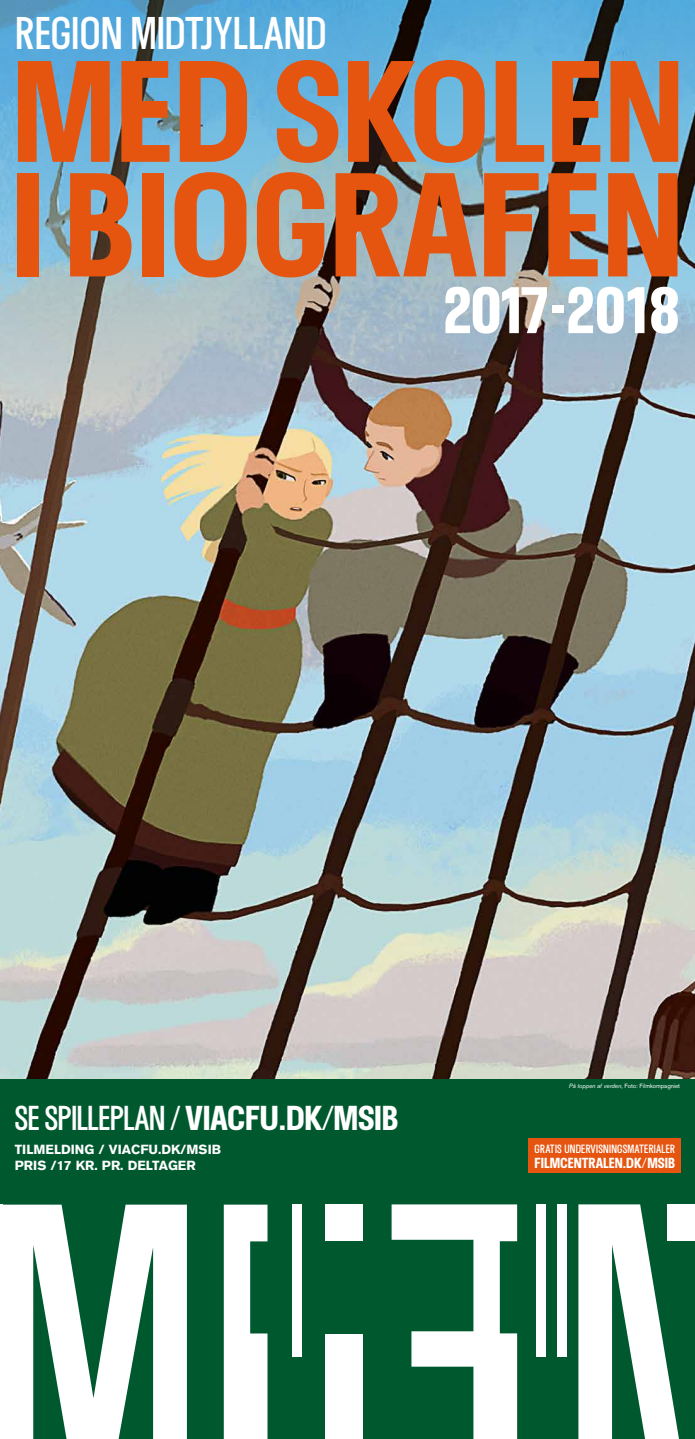
<style>
.page{position:relative;width:695px;height:1439px;background:#fff}
.page>*{position:absolute;margin:0;border:0;box-sizing:border-box;transform-origin:0 0}
.t1{font:700 149.36px "Hollton";color:#e55510}
.t2{font:700 145.78px "Hollton";color:#e55510}
.t3{font:700 66.5px "Hollton";color:#fff}
.t4{font:46.38px "Hollton";letter-spacing:.01em;color:#fff}
.t5{font:700 35px "Hollton";letter-spacing:-.01em;color:#fff}
.t6{font:700 14.79px "Hollton";color:#fff}
.t7{font:700 13.12px/15.8px "Akzidenz Grotesk BQ";color:#fff}
.t8{font:12.16px "Hollton";letter-spacing:.02em;color:#fff}
.t9{font:6.12px "Akzidenz Grotesk BQ";letter-spacing:-.005em;color:#fff}
.s1{font-weight:400}
.s2{font-style:italic}
</style>
<div class="page">
<img style="left:0;top:404px;width:694px;height:675px">
<svg style="left:0;top:0;width:694px;height:404px;background:#79a3b9"></svg>
<div style="left:0;top:1079px;width:694px;height:360px;background:#00592e"></div>
<svg style="left:2px;top:1204px;width:185px;height:235px;fill:#fff"></svg>
<div style="left:324px;top:1204px;width:38px;height:36px;background:#fff"></div>
<div style="left:324px;top:1334px;width:38px;height:105px;background:#fff"></div>
<div style="left:292px;top:1204px;width:10px;height:153px;background:#fff"></div>
<div style="left:536px;top:1204px;width:10px;height:153px;background:#fff"></div>
<div style="left:556px;top:1204px;width:10px;height:153px;background:#fff"></div>
<svg style="left:223px;top:1204px;width:44px;height:235px;background:#d0e0d9"></svg>
<svg style="left:391px;top:1204px;width:126px;height:235px"></svg>
<svg style="left:578px;top:1204px;width:116px;height:235px"></svg>
<hr style="left:0;top:1204px;width:2px;height:235px;background:#fff">
<hr style="left:692px;top:1204px;width:2px;height:36px;background:#fff">
<div style="left:528px;top:1138px;width:153px;height:34px;background:#e55510"></div>
<h3 class="t4" style="left:16px;top:8px;width:312px">REGION MIDTJYLLAND</h3>
<h2 class="t2" style="left:12px;top:26px;width:673px">MED SKOLEN</h2>
<h1 class="t1" style="left:11px;top:137px;width:673px">I BIOGRAFEN</h1>
<h3 class="t3" style="left:442px;top:271px;width:239px">2017-2018</h3>
<h3 class="t5" style="left:15px;top:1097px;width:385px"><span class="s1">SE SPILLEPLAN /</span> VIACFU.DK/MSIB</h3>
<p class="t7" style="left:15px;top:1141px;width:208px">TILMELDING / VIACFU.DK/MSIB<br>PRIS /17 KR. PR. DELTAGER</p>
<p class="t9" style="left:568px;top:1082px;width:113px"><span class="s2">På toppen af verden,</span> Foto: Filmkompagniet</p>
<p class="t8" style="left:534px;top:1142px;width:142px">GRATIS UNDERVISNINGSMATERIALER</p>
<p class="t6" style="left:534px;top:1153px;width:142px">FILMCENTRALEN.DK/MSIB</p>
</div>
